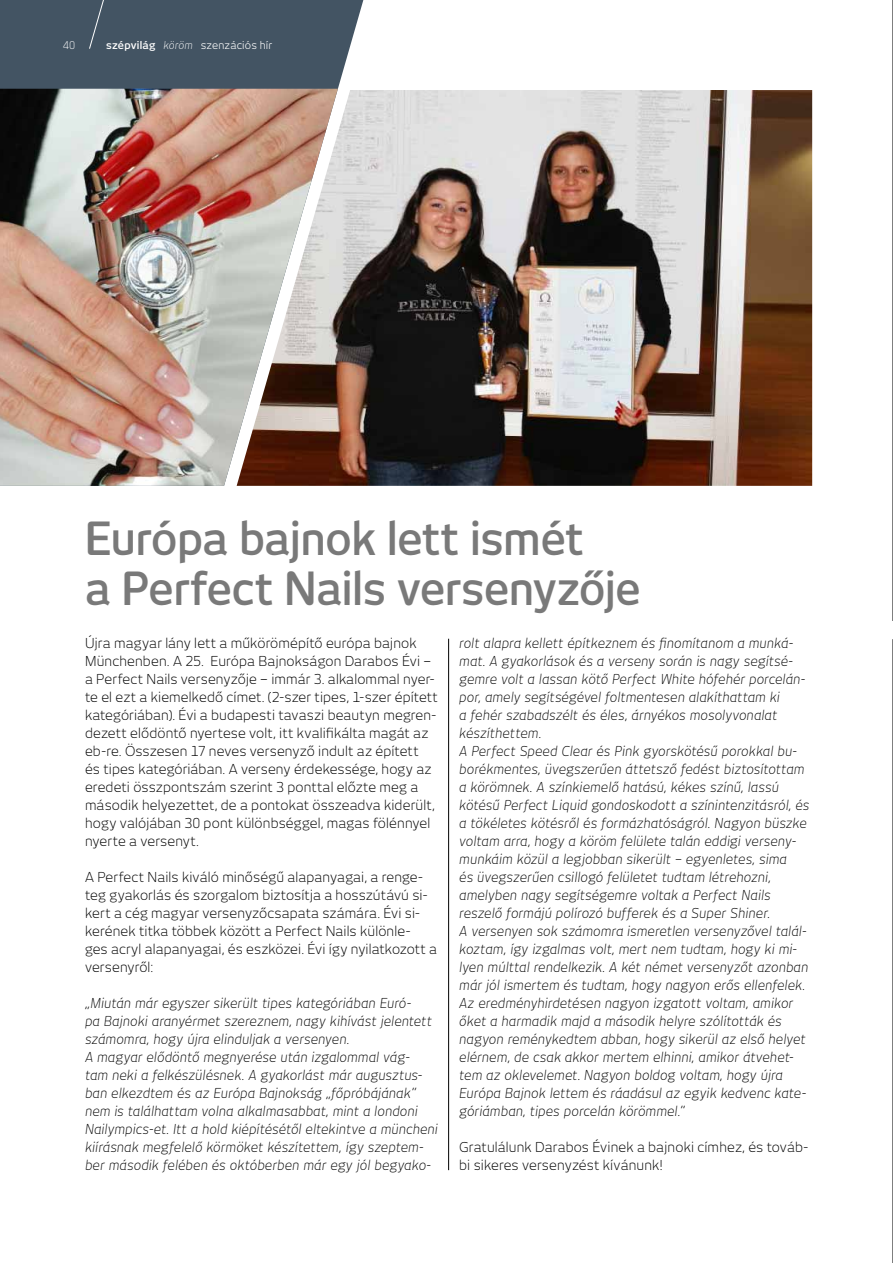
<style>
.page{position:relative;width:893px;height:1263px;background:#fff}
.page>*{position:absolute;margin:0;border:0;box-sizing:border-box;transform-origin:0 0}
.t1{font:45px/49.5px "New June M Semi";letter-spacing:-.005em;color:#797979;scale:.95 1}
.t2{font:italic 13.5px/18px "New June M Light";letter-spacing:.005em;color:#000}
.t3{font:13.5px/18px "New June M Light";letter-spacing:.01em;color:#000}
.t4{font:10.5px "New June M";letter-spacing:.015em;color:#fff}
.t5{font:10.5px "New June M Light";color:#fff}
.s1{font-family:"New June M Semi"}
.s2{font-family:"New June M Light";font-style:italic}
</style>
<div class="page">
<svg style="left:892px;top:639px;width:1px;height:624px"></svg>
<svg style="left:892px;top:0;width:1px;height:621px"></svg>
<div style="left:0;top:0;width:363px;height:89px;background:#435463"></div>
<img style="left:0;top:89px;width:338px;height:397px">
<svg style="left:89px;top:0;width:21px;height:49px"></svg>
<hr style="left:448px;top:639px;width:1px;height:531px;background:#000">
<img style="left:237px;top:90px;width:575px;height:396px">
<p class="t5" style="left:63px;top:39px;width:14px">40</p>
<p class="t4" style="left:106px;top:39px;width:167px"><span class="s1">szépvilág</span> <span class="s2">köröm</span> szenzációs hír</p>
<h1 class="t1" style="left:85px;top:513px;width:586px">Európa bajnok lett ismét<br>a Perfect Nails versenyzője</h1>
<p class="t3" style="left:85px;top:634px;width:354px">Újra magyar lány lett a műkörömépítő európa bajnok Münchenben. A 25. Európa Bajnokságon Darabos Évi – a Perfect Nails versenyzője – immár 3. alkalommal nyer&shy;te el ezt a kiemelkedő címet. (2-szer tipes, 1-szer épített kategóriában). Évi a budapesti tavaszi beautyn megren&shy;dezett elődöntő nyertese volt, itt kvalifikálta magát az eb-re. Összesen 17 neves versenyző indult az épített<br>és tipes kategóriában. A verseny érdekessége, hogy az eredeti összpontszám szerint 3 ponttal előzte meg a második helyezettet, de a pontokat összeadva kiderült, hogy valójában 30 pont különbséggel, magas fölénnyel nyerte a versenyt.</p>
<p class="t3" style="left:85px;top:868px;width:354px">A Perfect Nails kiváló minőségű alapanyagai, a renge&shy;teg gyakorlás és szorgalom biztosítja a hosszútávú si&shy;kert a cég magyar versenyzőcsapata számára. Évi si&shy;kerének titka többek között a Perfect Nails különle-<br>ges acryl alapanyagai, és eszközei. Évi így nyilatkozott a versenyről:</p>
<p class="t2" style="left:85px;top:994px;width:354px">„Miután már egyszer sikerült tipes kategóriában Euró-<br>pa Bajnoki aranyérmet szereznem, nagy kihívást jelentett számomra, hogy újra elinduljak a versenyen.<br>A magyar elődöntő megnyerése után izgalommal vág-<br>tam neki a felkészülésnek. A gyakorlást már augusztus&shy;ban elkezdtem és az Európa Bajnokság „főpróbájának” nem is találhattam volna alkalmasabbat, mint a londoni Nailympics-et. Itt a hold kiépítésétől eltekintve a müncheni kiírásnak megfelelő körmöket készítettem, így szeptem&shy;ber második felében és októberben már egy jól begyako-</p>
<p class="t2" style="left:459px;top:634px;width:352px">rolt alapra kellett építkeznem és finomítanom a munká&shy;mat. A gyakorlások és a verseny során is nagy segítsé&shy;gemre volt a lassan kötő Perfect White hófehér porcelán&shy;por, amely segítségével foltmentesen alakíthattam ki<br>a fehér szabadszélt és éles, árnyékos mosolyvonalat készíthettem.<br>A Perfect Speed Clear és Pink gyorskötésű porokkal bu&shy;borékmentes, üvegszerűen áttetsző fedést biztosítottam a körömnek. A színkiemelő hatású, kékes színű, lassú kötésű Perfect Liquid gondoskodott a színintenzitásról, és a tökéletes kötésről és formázhatóságról. Nagyon büszke voltam arra, hogy a köröm felülete talán eddigi verseny&shy;munkáim közül a legjobban sikerült – egyenletes, sima<br>és üvegszerűen csillogó felületet tudtam létrehozni, amelyben nagy segítségemre voltak a Perfect Nails reszelő formájú polírozó bufferek és a Super Shiner.<br>A versenyen sok számomra ismeretlen versenyzővel talál&shy;koztam, így izgalmas volt, mert nem tudtam, hogy ki mi&shy;lyen múlttal rendelkezik. A két német versenyzőt azonban már jól ismertem és tudtam, hogy nagyon erős ellenfelek.<br>Az eredményhirdetésen nagyon izgatott voltam, amikor őket a harmadik majd a második helyre szólították és nagyon reménykedtem abban, hogy sikerül az első helyet elérnem, de csak akkor mertem elhinni, amikor átvehet&shy;tem az oklevelemet. Nagyon boldog voltam, hogy újra Európa Bajnok lettem és ráadásul az egyik kedvenc kate&shy;góriámban, tipes porcelán körömmel.”</p>
<p class="t3" style="left:459px;top:1138px;width:351px">Gratulálunk Darabos Évinek a bajnoki címhez, és továb&shy;bi sikeres versenyzést kívánunk!</p>
</div>
